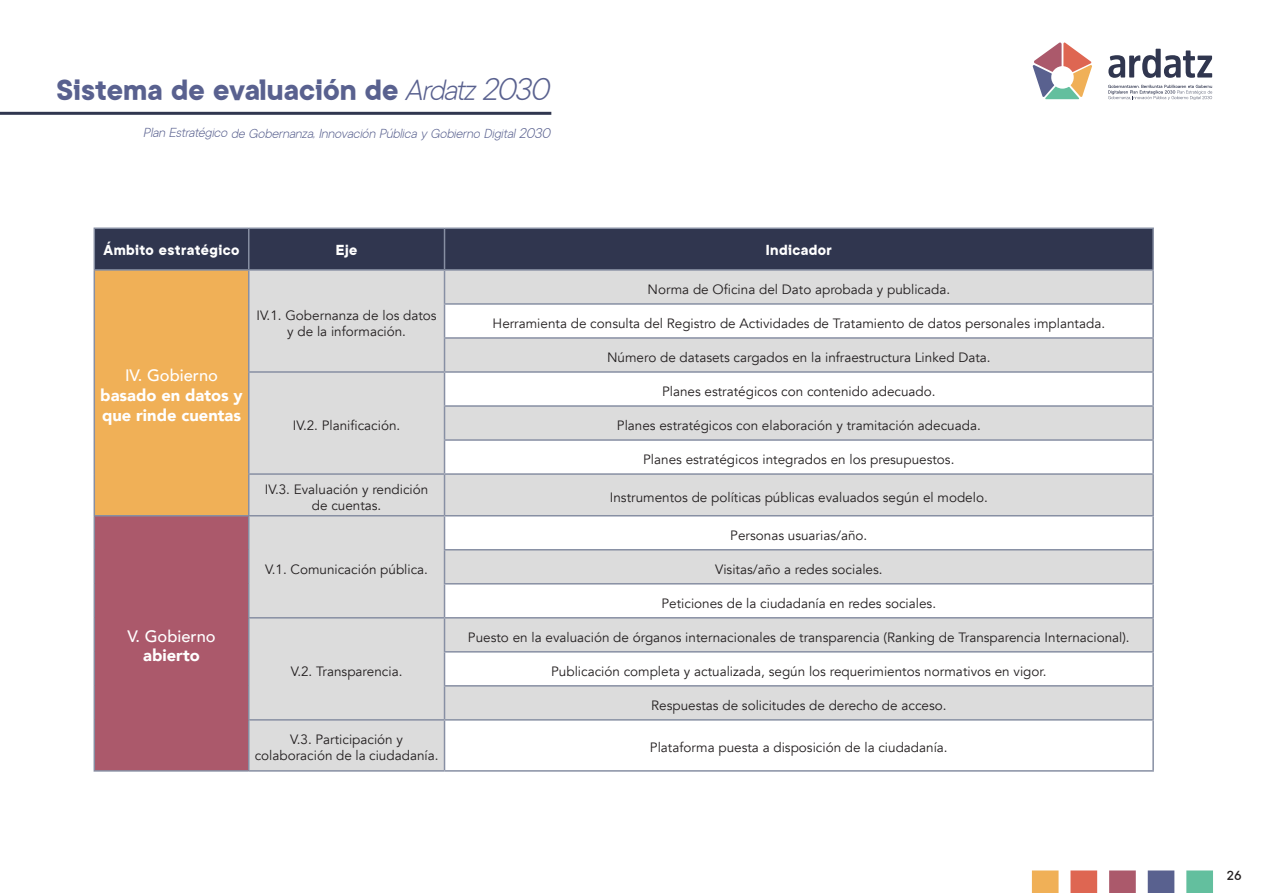
<style>
.page{position:relative;width:1263px;height:893px;background:#fff}
.page>*{position:absolute;margin:0;border:0;box-sizing:border-box;transform-origin:0 0}
.t1{font:700 30px "Kinetic";color:#59618f}
.t2{font:900 16.5px/19.8px "Avenir";color:#fff;text-align:center}
.t3{font:500 16.5px/19.8px "Avenir";color:#fff;text-align:center}
.t4{font:700 15px "Kinetic";letter-spacing:.025em;color:#fff}
.t5{font:13.5px/16.2px "Avenir";color:#231f20;text-align:center}
.t6{font:italic 300 13.5px "Kinetic";letter-spacing:.025em;color:#59618f}
.t7{font:13.5px "Kinetic";color:#231f20}
.s1{font-weight:300;font-style:italic}
.s2{font-weight:500}
.s3{font-weight:900}
</style>
<div class="page">
<div style="left:1148px;top:870px;width:26px;height:23px;background:#59618f"></div>
<div style="left:1186px;top:870px;width:27px;height:23px;background:#63bf9e"></div>
<div style="left:1109px;top:870px;width:27px;height:23px;background:#ab596b"></div>
<div style="left:1070px;top:870px;width:27px;height:23px;background:#de6652"></div>
<div style="left:1032px;top:870px;width:26px;height:23px;background:#f0b057"></div>
<svg style="left:1108px;top:49px;width:104px;height:29px"></svg>
<svg style="left:1108px;top:85px;width:104px;height:15px"></svg>
<svg style="left:1033px;top:42px;width:59px;height:57px"></svg>
<div style="left:95px;top:229px;width:1057px;height:40px;background:#30364f"></div>
<div style="left:94px;top:270px;width:155px;height:246px;background:#f0b057"></div>
<div style="left:249px;top:271px;width:903px;height:499px;background:#dcdcdc"></div>
<svg style="left:445px;top:305px;width:707px;height:465px"></svg>
<div style="left:94px;top:516px;width:155px;height:255px;background:#ab596b"></div>
<hr style="left:94px;top:271px;width:1px;height:33px;background:#878fa3">
<hr style="left:94px;top:304px;width:1px;height:34px;background:#878fa3">
<hr style="left:94px;top:338px;width:1px;height:34px;background:#878fa3">
<hr style="left:94px;top:372px;width:1px;height:34px;background:#878fa3">
<hr style="left:94px;top:406px;width:1px;height:34px;background:#878fa3">
<hr style="left:94px;top:440px;width:1px;height:34px;background:#878fa3">
<hr style="left:94px;top:474px;width:1px;height:41px;background:#878fa3">
<hr style="left:94px;top:516px;width:1px;height:34px;background:#878fa3">
<hr style="left:94px;top:550px;width:1px;height:34px;background:#878fa3">
<hr style="left:94px;top:584px;width:1px;height:34px;background:#878fa3">
<hr style="left:94px;top:618px;width:1px;height:34px;background:#878fa3">
<hr style="left:94px;top:652px;width:1px;height:34px;background:#878fa3">
<hr style="left:94px;top:686px;width:1px;height:34px;background:#878fa3">
<hr style="left:94px;top:720px;width:1px;height:50px;background:#878fa3">
<hr style="left:94px;top:770px;width:155px;height:2px;background:#878fa3">
<hr style="left:94px;top:227px;width:155px;height:2px;background:#878fa3">
<hr style="left:94px;top:229px;width:1px;height:40px;background:#878fa3">
<hr style="left:249px;top:227px;width:195px;height:2px;background:#878fa3">
<hr style="left:248px;top:229px;width:1px;height:40px;background:#878fa3">
<hr style="left:444px;top:227px;width:710px;height:2px;background:#878fa3">
<hr style="left:444px;top:229px;width:1px;height:40px;background:#878fa3">
<hr style="left:1152px;top:229px;width:2px;height:40px;background:#878fa3">
<hr style="left:94px;top:269px;width:155px;height:2px;background:#878fa3">
<hr style="left:249px;top:269px;width:195px;height:2px;background:#878fa3">
<hr style="left:444px;top:269px;width:710px;height:2px;background:#878fa3">
<hr style="left:248px;top:271px;width:1px;height:33px;background:#878fa3">
<hr style="left:248px;top:304px;width:1px;height:34px;background:#878fa3">
<hr style="left:248px;top:338px;width:1px;height:33px;background:#878fa3">
<hr style="left:248px;top:373px;width:1px;height:33px;background:#878fa3">
<hr style="left:248px;top:406px;width:1px;height:34px;background:#878fa3">
<hr style="left:248px;top:440px;width:1px;height:33px;background:#878fa3">
<hr style="left:248px;top:475px;width:1px;height:40px;background:#878fa3">
<hr style="left:248px;top:516px;width:1px;height:34px;background:#878fa3">
<hr style="left:248px;top:550px;width:1px;height:34px;background:#878fa3">
<hr style="left:248px;top:584px;width:1px;height:33px;background:#878fa3">
<hr style="left:248px;top:619px;width:1px;height:33px;background:#878fa3">
<hr style="left:248px;top:652px;width:1px;height:34px;background:#878fa3">
<hr style="left:248px;top:686px;width:1px;height:33px;background:#878fa3">
<hr style="left:248px;top:721px;width:1px;height:49px;background:#878fa3">
<hr style="left:249px;top:515px;width:195px;height:1px;background:#878fa3">
<hr style="left:444px;top:305px;width:1px;height:32px;background:#878fa3">
<hr style="left:1152px;top:305px;width:2px;height:32px;background:#878fa3">
<hr style="left:248px;top:371px;width:196px;height:2px;background:#878fa3">
<hr style="left:248px;top:473px;width:196px;height:2px;background:#878fa3">
<hr style="left:248px;top:617px;width:196px;height:2px;background:#878fa3">
<hr style="left:248px;top:719px;width:196px;height:2px;background:#878fa3">
<hr style="left:249px;top:770px;width:195px;height:2px;background:#878fa3">
<hr style="left:444px;top:271px;width:1px;height:32px;background:#878fa3">
<hr style="left:1152px;top:271px;width:2px;height:32px;background:#878fa3">
<hr style="left:444px;top:303px;width:710px;height:2px;background:#878fa3">
<hr style="left:444px;top:339px;width:1px;height:32px;background:#878fa3">
<hr style="left:444px;top:407px;width:1px;height:32px;background:#878fa3">
<hr style="left:444px;top:337px;width:710px;height:2px;background:#878fa3">
<hr style="left:1152px;top:339px;width:2px;height:32px;background:#878fa3">
<hr style="left:1152px;top:407px;width:2px;height:32px;background:#878fa3">
<hr style="left:444px;top:373px;width:1px;height:32px;background:#878fa3">
<hr style="left:444px;top:371px;width:710px;height:2px;background:#878fa3">
<hr style="left:1152px;top:373px;width:2px;height:32px;background:#878fa3">
<hr style="left:444px;top:405px;width:710px;height:2px;background:#878fa3">
<hr style="left:444px;top:441px;width:1px;height:32px;background:#878fa3">
<hr style="left:444px;top:439px;width:710px;height:2px;background:#878fa3">
<hr style="left:1152px;top:441px;width:2px;height:32px;background:#878fa3">
<hr style="left:444px;top:475px;width:1px;height:40px;background:#878fa3">
<hr style="left:444px;top:473px;width:710px;height:2px;background:#878fa3">
<hr style="left:1152px;top:475px;width:2px;height:40px;background:#878fa3">
<hr style="left:94px;top:515px;width:155px;height:1px;background:#878fa3">
<hr style="left:444px;top:516px;width:1px;height:33px;background:#878fa3">
<hr style="left:444px;top:515px;width:710px;height:1px;background:#878fa3">
<hr style="left:1152px;top:516px;width:2px;height:33px;background:#878fa3">
<hr style="left:444px;top:584px;width:1px;height:33px;background:#878fa3">
<hr style="left:1152px;top:584px;width:2px;height:33px;background:#878fa3">
<hr style="left:444px;top:653px;width:1px;height:32px;background:#878fa3">
<hr style="left:1152px;top:653px;width:2px;height:32px;background:#878fa3">
<hr style="left:444px;top:721px;width:1px;height:49px;background:#878fa3">
<hr style="left:1152px;top:721px;width:2px;height:49px;background:#878fa3">
<hr style="left:444px;top:770px;width:710px;height:2px;background:#878fa3">
<hr style="left:444px;top:550px;width:1px;height:33px;background:#878fa3">
<hr style="left:444px;top:549px;width:710px;height:1px;background:#878fa3">
<hr style="left:1152px;top:550px;width:2px;height:33px;background:#878fa3">
<hr style="left:444px;top:583px;width:710px;height:1px;background:#878fa3">
<hr style="left:444px;top:619px;width:1px;height:32px;background:#878fa3">
<hr style="left:444px;top:617px;width:710px;height:2px;background:#878fa3">
<hr style="left:1152px;top:619px;width:2px;height:32px;background:#878fa3">
<hr style="left:444px;top:651px;width:710px;height:2px;background:#878fa3">
<hr style="left:444px;top:687px;width:1px;height:32px;background:#878fa3">
<hr style="left:444px;top:685px;width:710px;height:2px;background:#878fa3">
<hr style="left:1152px;top:687px;width:2px;height:32px;background:#878fa3">
<hr style="left:444px;top:719px;width:710px;height:2px;background:#878fa3">
<hr style="left:0;top:112px;width:551px;height:3px;background:#30364f">
<p class="t1" style="left:56px;top:72px;width:496px">Sistema de evaluación de <span class="s1">Ardatz 2030</span></p>
<p class="t6" style="left:144px;top:125px;width:408px">Plan Estratégico de Gobernanza, Innovación Pública y Gobierno Digital 2030</p>
<p class="t4" style="left:104px;top:241px;width:137px">Ámbito estratégico</p>
<p class="t4" style="left:336px;top:241px;width:23px">Eje</p>
<p class="t4" style="left:766px;top:241px;width:67px">Indicador</p>
<p class="t2" style="left:100px;top:365px;width:144px"><span class="s2">IV. Gobierno </span>basado en datos y que rinde cuentas</p>
<p class="t3" style="left:127px;top:625px;width:90px">V. Gobierno <span class="s3">abierto</span></p>
<p class="t5" style="left:257px;top:307px;width:182px">IV.1. Gobernanza de los datos y de la información.</p>
<p class="t5" style="left:293px;top:417px;width:109px">IV.2. Planificación.</p>
<p class="t5" style="left:647px;top:281px;width:304px">Norma de Oficina del Dato aprobada y publicada.</p>
<p class="t5" style="left:493px;top:315px;width:614px">Herramienta de consulta del Registro de Actividades de Tratamiento de datos personales implantada.</p>
<p class="t5" style="left:607px;top:349px;width:385px">Número de datasets cargados en la infraestructura Linked Data.</p>
<p class="t5" style="left:662px;top:383px;width:275px">Planes estratégicos con contenido adecuado.</p>
<p class="t5" style="left:617px;top:417px;width:365px">Planes estratégicos con elaboración y tramitación adecuada.</p>
<p class="t5" style="left:643px;top:451px;width:313px">Planes estratégicos integrados en los presupuestos.</p>
<p class="t5" style="left:265px;top:481px;width:165px">IV.3. Evaluación y rendición de cuentas.</p>
<p class="t5" style="left:610px;top:489px;width:379px">Instrumentos de políticas públicas evaluados según el modelo.</p>
<p class="t5" style="left:265px;top:561px;width:164px">V.1. Comunicación pública.</p>
<p class="t5" style="left:291px;top:663px;width:113px">V.2. Transparencia.</p>
<p class="t5" style="left:730px;top:527px;width:139px">Personas usuarias/año.</p>
<p class="t5" style="left:715px;top:561px;width:169px">Visitas/año a redes sociales.</p>
<p class="t5" style="left:661px;top:595px;width:276px">Peticiones de la ciudadanía en redes sociales.</p>
<p class="t5" style="left:468px;top:629px;width:663px">Puesto en la evaluación de órganos internacionales de transparencia (Ranking de Transparencia Internacional).</p>
<p class="t5" style="left:551px;top:663px;width:497px">Publicación completa y actualizada, según los requerimientos normativos en vigor.</p>
<p class="t5" style="left:651px;top:697px;width:297px">Respuestas de solicitudes de derecho de acceso.</p>
<p class="t5" style="left:255px;top:731px;width:185px">V.3. Participación y colaboración de la ciudadanía.</p>
<p class="t5" style="left:650px;top:740px;width:299px">Plataforma puesta a disposición de la ciudadanía.</p>
<p class="t7" style="left:1227px;top:868px;width:16px">26</p>
</div>
